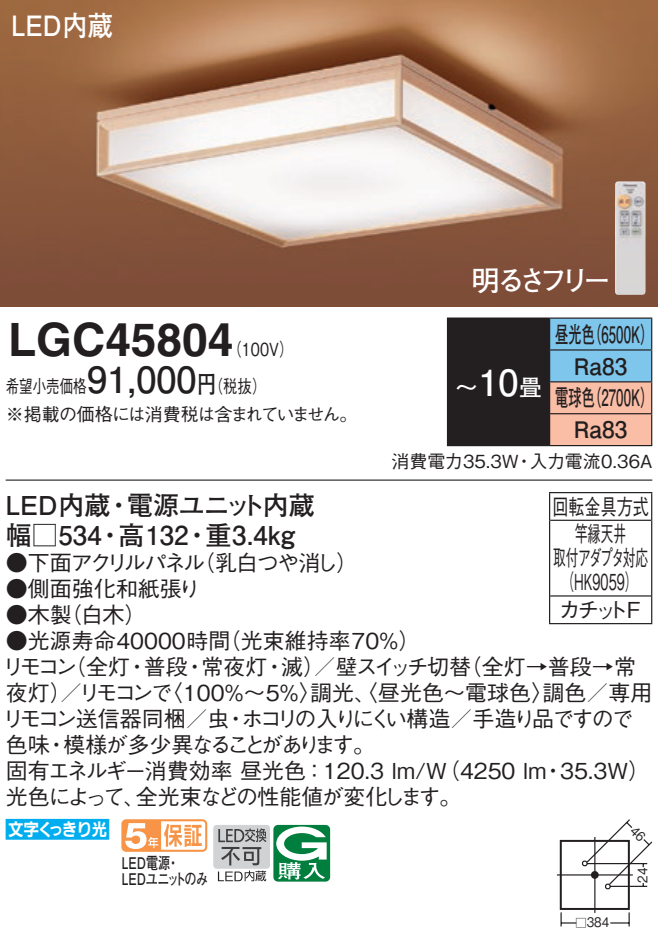
<style>
.page{position:relative;width:658px;height:937px;background:#fff}
.page>*{position:absolute;margin:0;border:0;box-sizing:border-box;transform-origin:0 0}
.t1{font:700 46px "Helvetica LT Std";color:#231f20}
.t2{font:700 36px "Futo Go B101 Pro";color:#231f20}
.t3{font:700 36px "Futo Go B101 Pro";color:#fff}
.t4{font:700 28px "Futo Go B101 Pro";letter-spacing:-.1em;color:#fff}
.t5{font:700 28px "Futo Go B101 Pro";letter-spacing:-.1em;color:#fff;scale:.9 1}
.t6{font:700 26px "Futo Go B101 Pro";color:#231f20}
.t7{font:700 26px "Futo Go B101 Pro";letter-spacing:-.05em;color:#231f20}
.t8{font:700 22.8px/32px "Futo Go B101 Pro";color:#231f20;scale:.58 1}
.t9{font:700 22.8px "Futo Go B101 Pro";color:#231f20}
.t10{font:700 22.8px "Futo Go B101 Pro";color:#fff}
.t11{font:500 22px/26px "Gothic BBB Pro";color:#231f20;text-align:center}
.t12{font:500 22px/26px "Gothic BBB Pro";letter-spacing:-.09em;color:#231f20}
.t13{font:500 22px "Gothic BBB Pro";letter-spacing:-.145em;color:#231f20}
.t14{font:500 22px/24px "Gothic BBB Pro";color:#231f20;text-align:center;scale:.58 1}
.t15{font:500 22px "Gothic BBB Pro";letter-spacing:-.12em;color:#231f20}
.t16{font:500 22px "Gothic BBB Pro";letter-spacing:-.13em;color:#231f20}
.t17{font:500 22px/27.6px "Gothic BBB Pro";color:#231f20;text-align:center;scale:.73 1}
.t18{font:20.8px "Ford Typography 1";color:#00aeef}
.t19{font:500 18px/28px "Gothic BBB Pro";letter-spacing:-.04em;color:#231f20;scale:.75 1}
.t20{font:500 18px "Gothic BBB Pro";color:#231f20}
.t21{font:500 18px "Gothic BBB Pro";color:#231f20;scale:.8 1}
.t22{font:700 16px "Futo Go B101 Pro";letter-spacing:-.05em;color:#231f20;scale:.75 1}
.t23{font:700 16px "Futo Go B101 Pro";letter-spacing:-.005em;color:#231f20;scale:.75 1}
.t24{font:500 13.2px "Gothic BBB Pro";color:#231f20;scale:.9 1}
.t25{font:500 11.2px "Gothic BBB Pro";color:#231f20}
.s1{font-family:"Futo Go B101 Pro";font-weight:700;font-size:24px}
.s2{color:#fff}
</style>
<div class="page">
<img style="left:0;top:0;width:658px;height:306px">
<img style="left:615px;top:181px;width:30px;height:114px">
<div style="left:447px;top:318px;width:102px;height:128px;background:#231f20"></div>
<svg style="left:550px;top:319px;width:101px;height:126px;background:#bcc0c8"></svg>
<hr style="left:549px;top:317px;width:103px;height:2px;background:#231f20">
<hr style="left:651px;top:319px;width:1px;height:30px;background:#231f20">
<hr style="left:549px;top:349px;width:103px;height:2px;background:#231f20">
<hr style="left:651px;top:351px;width:1px;height:30px;background:#231f20">
<hr style="left:549px;top:381px;width:103px;height:2px;background:#231f20">
<hr style="left:651px;top:382px;width:1px;height:31px;background:#231f20">
<hr style="left:549px;top:413px;width:103px;height:1px;background:#231f20">
<hr style="left:651px;top:414px;width:1px;height:31px;background:#231f20">
<hr style="left:549px;top:445px;width:103px;height:1px;background:#231f20">
<hr style="left:447px;top:317px;width:102px;height:2px;background:#231f20">
<hr style="left:549px;top:319px;width:1px;height:30px;background:#231f20">
<hr style="left:549px;top:351px;width:1px;height:30px;background:#231f20">
<hr style="left:549px;top:382px;width:1px;height:31px;background:#231f20">
<hr style="left:549px;top:414px;width:1px;height:31px;background:#231f20">
<hr style="left:6px;top:479px;width:646px;height:2px;background:#231f20">
<svg style="left:549px;top:493px;width:1px;height:27px"></svg>
<hr style="left:549px;top:520px;width:1px;height:76px;background:#231f20">
<svg style="left:549px;top:596px;width:1px;height:27px"></svg>
<hr style="left:549px;top:492px;width:103px;height:1px;background:#231f20">
<hr style="left:550px;top:520px;width:101px;height:1px;background:#231f20">
<hr style="left:550px;top:595px;width:101px;height:2px;background:#231f20">
<svg style="left:651px;top:493px;width:1px;height:27px"></svg>
<hr style="left:651px;top:520px;width:1px;height:76px;background:#231f20">
<svg style="left:651px;top:596px;width:1px;height:27px"></svg>
<hr style="left:549px;top:623px;width:103px;height:1px;background:#231f20">
<div style="left:581px;top:860px;width:7px;height:7px;border:1px solid #231f20"></div>
<div style="left:604px;top:883px;width:7px;height:7px;border:1px solid #231f20"></div>
<hr style="left:610px;top:886px;width:37px;height:1px;background:#231f20">
<hr style="left:594px;top:837px;width:1px;height:76px;background:#231f20">
<hr style="left:557px;top:874px;width:75px;height:2px;background:#231f20">
<svg style="left:560px;top:912px;width:16px;height:14px"></svg>
<svg style="left:610px;top:912px;width:19px;height:14px"></svg>
<div style="left:559px;top:840px;width:71px;height:70px;border:2px solid #231f20"></div>
<svg style="left:121px;top:819px;width:86px;height:33px"></svg>
<div style="left:213px;top:825px;width:57px;height:44px;background:#d1d2d4;border-radius:3px"></div>
<svg style="left:218px;top:871px;width:48px;height:10px"></svg>
<svg style="left:218px;top:828px;width:48px;height:37px"></svg>
<svg style="left:273px;top:825px;width:57px;height:57px"></svg>
<svg style="left:585px;top:819px;width:67px;height:67px"></svg>
<p class="t5" style="left:11px;top:3px;width:114px">LED内蔵</p>
<p class="t4" style="left:472px;top:258px;width:141px">明るさフリー</p>
<h1 class="t1" style="left:8px;top:311px;width:226px">LGC45804</h1>
<p class="t21" style="left:197px;top:372px;width:88px">（<span class="s1">円</span>税抜(</p>
<p class="t8" style="left:588px;top:315px;width:115px">（6500 (K</p>
<p class="t8" style="left:555px;top:315px;width:70px">昼光色</p>
<p class="t9" style="left:574px;top:348px;width:55px">Ra83</p>
<p class="t8" style="left:588px;top:379px;width:115px">（2700 (K</p>
<p class="t21" style="left:227px;top:334px;width:84px">（100 (V</p>
<h2 class="t2" style="left:87px;top:351px;width:111px">91,000</h2>
<h2 class="t3" style="left:478px;top:353px;width:42px">10</h2>
<p class="t19" style="left:6px;top:370px;width:471px">希望小売価格<br>※掲載の価格には消費税は含まれていません。</p>
<p class="t10" style="left:519px;top:369px;width:24px">畳</p>
<p class="t10" style="left:455px;top:369px;width:24px">～</p>
<p class="t8" style="left:574px;top:379px;width:94px;text-indent:-19px">電球色<br>Ra83</p>
<p class="t20" style="left:530px;top:446px;width:124px">入力電流0.36A</p>
<p class="t20" style="left:391px;top:446px;width:129px">消費電力35.3W</p>
<p class="t20" style="left:515px;top:446px;width:19px">・</p>
<p class="t6" style="left:6px;top:484px;width:106px">LED内蔵</p>
<p class="t7" style="left:127px;top:484px;width:189px">電源ユニット内蔵</p>
<p class="t6" style="left:106px;top:484px;width:27px">・</p>
<p class="t6" style="left:205px;top:514px;width:91px">重3.4kg</p>
<p class="t6" style="left:6px;top:514px;width:98px">幅□534</p>
<p class="t6" style="left:118px;top:514px;width:72px">高132</p>
<p class="t6" style="left:97px;top:514px;width:27px">・</p>
<p class="t6" style="left:184px;top:514px;width:27px">・</p>
<p class="t11" style="left:193px;top:547px;width:166px">（乳白つや消し(</p>
<p class="t15" style="left:6px;top:545px;width:201px">●下面アクリルパネル</p>
<p class="t11" style="left:6px;top:573px;width:196px">●側面強化和紙張り（白木(</p>
<p class="t11" style="left:6px;top:599px;width:68px">●木製</p>
<p class="t11" style="left:219px;top:625px;width:203px">（光束維持率70％(</p>
<p class="t11" style="left:6px;top:625px;width:226px">●光源寿命40000時間</p>
<p class="t17" style="left:552px;top:490px;width:133px">回転金具方式竿縁天井</p>
<p class="t14" style="left:553px;top:543px;width:166px">取付アダプタ対応（HK9059(</p>
<p class="t11" style="left:558px;top:594px;width:83px">カチットF</p>
<p class="t11" style="left:64px;top:651px;width:67px">（全灯</p>
<p class="t16" style="left:281px;top:649px;width:192px">滅／）壁スイッチ切替</p>
<p class="t11" style="left:460px;top:651px;width:177px">（全灯→普段→常</p>
<p class="t11" style="left:144px;top:651px;width:45px">普段</p>
<p class="t11" style="left:201px;top:651px;width:68px">常夜灯</p>
<p class="t11" style="left:2px;top:651px;width:76px">リモコン</p>
<p class="t11" style="left:126px;top:651px;width:24px">・</p>
<p class="t11" style="left:184px;top:651px;width:23px">・</p>
<p class="t11" style="left:263px;top:651px;width:23px">・</p>
<p class="t11" style="left:160px;top:677px;width:395px">〈100％～5％調光、〈昼光色～電球色〉</p>
<p class="t11" style="left:300px;top:677px;width:23px">〉</p>
<p class="t11" style="left:6px;top:677px;width:78px">夜灯／）</p>
<p class="t11" style="left:542px;top:677px;width:111px">調色／専用</p>
<p class="t11" style="left:79px;top:677px;width:96px">リモコンで</p>
<p class="t12" style="left:63px;top:703px;width:313px;text-indent:-61px">リモコン送信器同梱／虫<br>模様が多少異なることがあります。</p>
<p class="t13" style="left:241px;top:701px;width:394px">ホコリの入りにくい構造／手造り品ですので</p>
<p class="t11" style="left:225px;top:703px;width:23px">・</p>
<p class="t11" style="left:6px;top:729px;width:45px">色味</p>
<p class="t11" style="left:46px;top:729px;width:23px">・</p>
<p class="t11" style="left:136px;top:755px;width:412px;text-align:left;text-indent:-130px">固有エネルギー消費効率昼光色：120.3 lm （W/ 4250 lm全光束などの性能値が変化します。</p>
<p class="t11" style="left:560px;top:755px;width:92px">35.3W(</p>
<p class="t11" style="left:542px;top:755px;width:23px">・</p>
<p class="t11" style="left:6px;top:781px;width:141px">光色によって、</p>
<p class="t18" style="left:6px;top:818px;width:105px">P<span class="s2">W</span></p>
<p class="t23" style="left:122px;top:850px;width:66px">LED電源</p>
<p class="t23" style="left:167px;top:850px;width:18px">・</p>
<p class="t22" style="left:122px;top:866px;width:116px">LEDユニットのみ</p>
<p class="t24" style="left:586px;top:911px;width:26px">384</p>
<p class="t25" style="left:575px;top:914px;width:13px">□</p>
<p class="t24" style="left:631px;top:883px;width:18px;rotate:-90deg">24</p>
</div>
